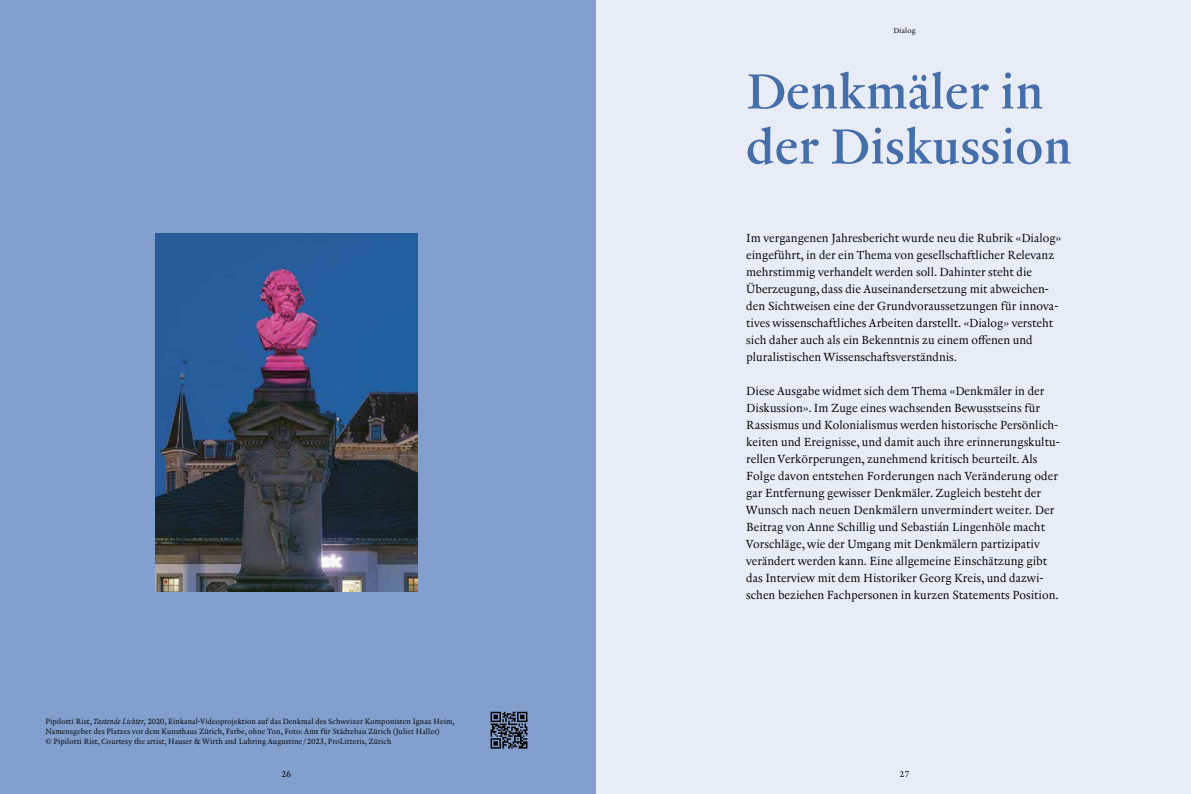
<style>
.page{position:relative;width:1191px;height:794px;background:#fff}
.page>*{position:absolute;margin:0;border:0;box-sizing:border-box;transform-origin:0 0}
.t1{font:50px/55px "Renard No 1";letter-spacing:.01em;color:#446fab}
.t2{font:12px/17px "Renard No 3";color:#000}
.t3{font:8.5px "Renard No 3";color:#000}
.t4{font:7.8px/10px "Renard No 3";letter-spacing:.01em;color:#000}
.t5{font:7.5px "Renard No 3";letter-spacing:.025em;color:#000}
.s1{font-style:italic}
</style>
<div class="page">
<div style="left:595px;top:0;width:596px;height:794px;background:#e8ecf6"></div>
<div style="left:0;top:0;width:595px;height:794px;background:#829fcd"></div>
<img style="left:155px;top:234px;width:262px;height:357px">
<svg style="left:490px;top:711px;width:37px;height:37px"></svg>
<p class="t4" style="left:45px;top:716px;width:411px">Pipilotti Rist, <span class="s1">Tastende Lichter,</span> 2020, Einkanal-Videoprojektion auf das Denkmal des Schweizer Komponisten Ignaz Heim,<br>Namensgeber des Platzes vor dem Kunsthaus Zürich, Farbe, ohne Ton, Foto: Amt für Städtebau Zürich (Juliet Haller)<br>© Pipilotti Rist, Courtesy the artist, Hauser &amp; Wirth and Luhring Augustine / 2023, ProLitteris, Zürich</p>
<p class="t3" style="left:282px;top:769px;width:11px">26</p>
<p class="t5" style="left:893px;top:26px;width:24px">Dialog</p>
<h1 class="t1" style="left:746px;top:65px;width:327px">Denkmäler in der Diskussion</h1>
<p class="t2" style="left:746px;top:230px;width:316px">Im vergangenen Jahresbericht wurde neu die Rubrik «Dialog» eingeführt, in der ein Thema von gesellschaftlicher Relevanz mehrstimmig verhandelt werden soll. Dahinter steht die Überzeugung, dass die Auseinandersetzung mit abweichen&shy;den Sichtweisen eine der Grundvoraussetzungen für innova&shy;tives wissenschaftliches Arbeiten darstellt. «Dialog» versteht sich daher auch als ein Bekenntnis zu einem offenen und pluralistischen Wissenschaftsverständnis.</p>
<p class="t2" style="left:746px;top:383px;width:315px">Diese Ausgabe widmet sich dem Thema «Denkmäler in der Diskussion». Im Zuge eines wachsenden Bewusstseins für Rassismus und Kolonialismus werden historische Persönlich&shy;keiten und Ereignisse, und damit auch ihre erinnerungskultu&shy;rellen Verkörperungen, zunehmend kritisch beurteilt. Als Folge davon entstehen Forderungen nach Veränderung oder gar Entfernung gewisser Denkmäler. Zugleich besteht der Wunsch nach neuen Denkmälern unvermindert weiter. Der Beitrag von Anne Schillig und Sebastián Lingenhöle macht Vorschläge, wie der Umgang mit Denkmälern partizipativ verändert werden kann. Eine allgemeine Einschätzung gibt das Interview mit dem Historiker Georg Kreis, und dazwi&shy;schen beziehen Fachpersonen in kurzen Statements Position.</p>
<p class="t3" style="left:900px;top:769px;width:11px">27</p>
</div>
